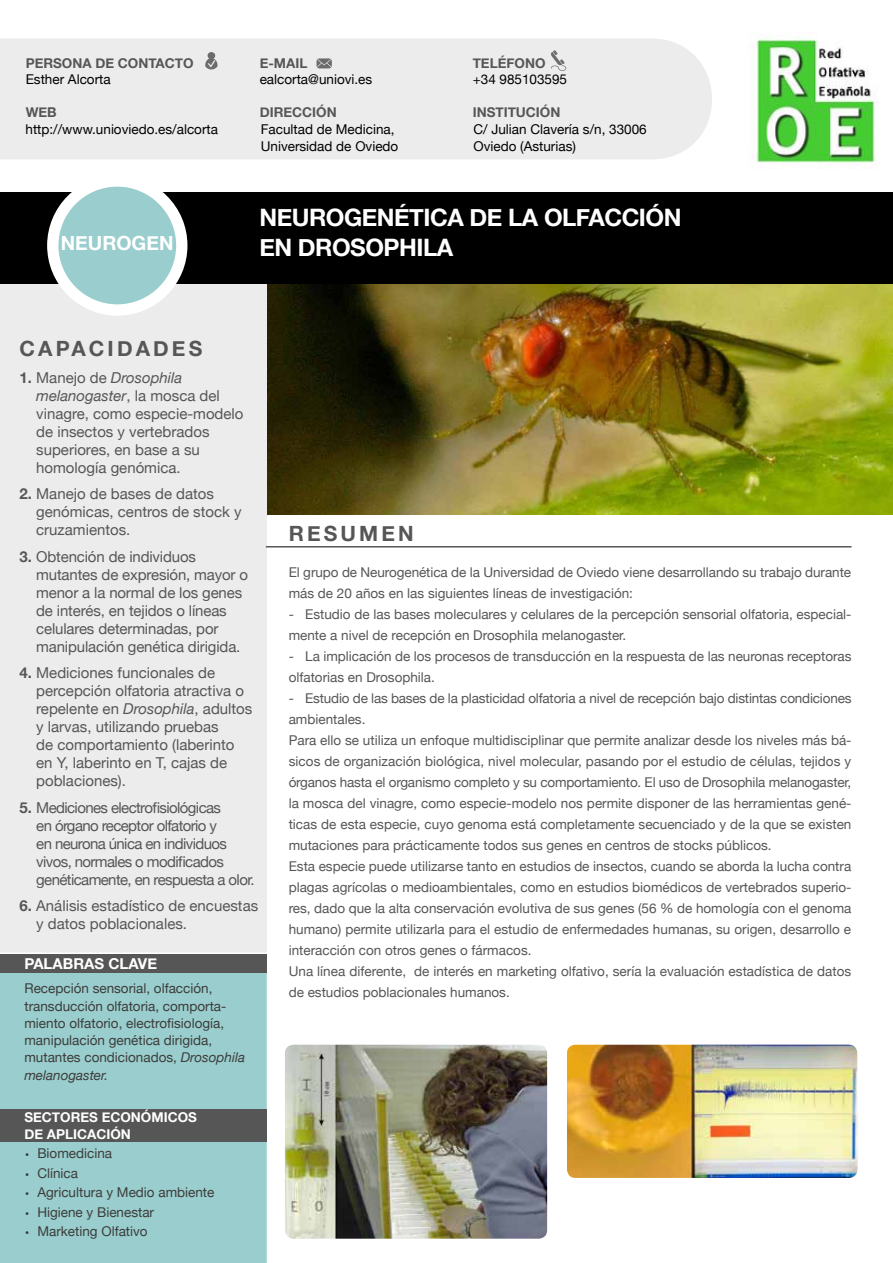
<style>
.page{position:relative;width:893px;height:1263px;background:#fff}
.page>*{position:absolute;margin:0;border:0;box-sizing:border-box;transform-origin:0 0}
.t1{font:700 24px "Helvetica Neue";letter-spacing:-.02em;color:#fff}
.t2{font:700 21px "Helvetica Neue";letter-spacing:.15em;color:#575656}
.t3{font:700 19.5px "Helvetica Neue";color:#fff}
.t4{font:15px/18px "Helvetica Neue";color:#575656}
.t5{font:15px/18px "Helvetica Neue";letter-spacing:-.04em;color:#575656}
.t6{font:700 15px "Helvetica Neue";color:#fff}
.t7{font:13.5px/21px "Helvetica Neue";color:#575656}
.t8{font:13.5px/17.2px "Helvetica Neue";color:#3c3c3b}
.t9{font:13.5px/16.5px "Helvetica Neue";color:#000}
.t10{font:700 13.5px "Helvetica Neue";color:#575656}
.t11{font:700 13.5px/17.2px "Helvetica Neue";color:#fff}
.s1{font-weight:700}
.s2{font-style:italic}
.s3{font-family:"Avant Garde";font-size:9px}
</style>
<div class="page">
<div style="left:0;top:38px;width:712px;height:121px;background:#ececec"></div>
<img style="left:267px;top:284px;width:626px;height:230px">
<div style="left:0;top:275px;width:267px;height:698px;background:#ececec"></div>
<div style="left:0;top:953px;width:267px;height:310px;background:#9acdcd"></div>
<div style="left:0;top:954px;width:267px;height:19px;background:#575656"></div>
<div style="left:0;top:1109px;width:267px;height:32px;background:#575656"></div>
<div style="left:0;top:192px;width:893px;height:92px;background:#000"></div>
<div style="left:53px;top:181px;width:129px;height:129px;background:#9acdcd;border-radius:50%"></div>
<div style="left:47px;top:175px;width:140px;height:141px;border:11px solid #fff;border-radius:50%"></div>
<hr style="left:266px;top:546px;width:585px;height:1px;background:#575656">
<svg style="left:317px;top:58px;width:15px;height:10px"></svg>
<svg style="left:205px;top:52px;width:13px;height:18px"></svg>
<svg style="left:550px;top:50px;width:16px;height:21px"></svg>
<img style="left:748px;top:36px;width:129px;height:133px">
<img style="left:285px;top:1045px;width:262px;height:194px">
<img style="left:567px;top:1045px;width:290px;height:133px">
<p class="t10" style="left:26px;top:54px;width:169px">PERSONA DE CONTACTO</p>
<p class="t10" style="left:260px;top:54px;width:49px">E-MAIL</p>
<p class="t10" style="left:473px;top:54px;width:74px">TELÉFONO</p>
<p class="t9" style="left:26px;top:71px;width:86px">Esther Alcorta</p>
<p class="t9" style="left:260px;top:71px;width:114px">ealcorta@uniovi.es</p>
<p class="t9" style="left:473px;top:71px;width:96px">+34 985103595</p>
<p class="t10" style="left:26px;top:104px;width:32px">WEB</p>
<p class="t10" style="left:260px;top:104px;width:78px">DIRECCIÓN</p>
<p class="t10" style="left:473px;top:104px;width:89px">INSTITUCIÓN</p>
<p class="t9" style="left:26px;top:121px;width:194px">http://www.unioviedo.es/alcorta</p>
<p class="t9" style="left:261px;top:121px;width:139px">Facultad de Medicina,<br>Universidad de Oviedo</p>
<p class="t9" style="left:473px;top:121px;width:175px">C/ Julian Clavería s/n, 33006<br>Oviedo (Asturias)</p>
<h1 class="t1" style="left:259px;top:202px;width:424px">NEUROGENÉTICA DE LA OLFACCIÓN</h1>
<h3 class="t3" style="left:61px;top:231px;width:114px">NEUROGEN</h3>
<h1 class="t1" style="left:259px;top:232px;width:195px">EN DROSOPHILA</h1>
<h2 class="t2" style="left:20px;top:336px;width:184px">CAPACIDADES</h2>
<p class="t4" style="left:36px;top:368px;width:209px;text-indent:-17px"><span class="s1">1.</span> Manejo de <span class="s2">Drosophila melanogaster</span>, la mosca del vinagre, como especie-modelo de insectos y vertebrados superiores, en base a su homología genómica.</p>
<p class="t4" style="left:36px;top:485px;width:207px;text-indent:-17px"><span class="s1">2.</span> Manejo de bases de datos genómicas, centros de stock y cruzamientos.</p>
<p class="t4" style="left:36px;top:547px;width:213px;text-indent:-17px"><span class="s1">3.</span> Obtención de individuos mutantes de expresión, mayor o menor a la normal de los genes de interés, en tejidos o líneas celulares determinadas, por manipulación genética dirigida.</p>
<p class="t4" style="left:36px;top:664px;width:218px;text-indent:-17px"><span class="s1">4.</span> Mediciones funcionales de percepción olfatoria atractiva o repelente en <span class="s2">Drosophila</span>, adultos y larvas, utilizando pruebas<br>de comportamiento (laberinto en Y, laberinto en T, cajas de poblaciones).</p>
<p class="t5" style="left:36px;top:798px;width:220px;text-indent:-17px"><span class="s1">5.</span> Mediciones electrofisiológicas<br>en órgano receptor olfatorio y<br>en neurona única en individuos vivos, normales o modificados genéticamente, en respuesta a olor.</p>
<p class="t4" style="left:36px;top:897px;width:223px;text-indent:-17px"><span class="s1">6.</span> Análisis estadístico de encuestas y datos poblacionales.</p>
<p class="t6" style="left:24px;top:954px;width:134px">PALABRAS CLAVE</p>
<p class="t8" style="left:24px;top:980px;width:222px">Recepción sensorial, olfacción, transducción olfatoria, comporta&shy;miento olfatorio, electrofisiología, manipulación genética dirigida, mutantes condicionados, <span class="s2">Drosophila melanogaster.</span></p>
<p class="t11" style="left:24px;top:1108px;width:174px">SECTORES ECONÓMICOS<br>DE APLICACIÓN</p>
<p class="t8" style="left:24px;top:1145px;width:89px"><span class="s3">•</span> Biomedicina</p>
<p class="t8" style="left:24px;top:1164px;width:55px"><span class="s3">•</span> Clínica</p>
<p class="t8" style="left:24px;top:1184px;width:191px"><span class="s3">•</span> Agricultura y Medio ambiente</p>
<p class="t8" style="left:24px;top:1203px;width:131px"><span class="s3">•</span> Higiene y Bienestar</p>
<p class="t8" style="left:24px;top:1223px;width:125px"><span class="s3">•</span> Marketing Olfativo</p>
<h2 class="t2" style="left:289px;top:520px;width:127px">RESUMEN</h2>
<p class="t7" style="left:289px;top:561px;width:564px">El grupo de Neurogenética de la Universidad de Oviedo viene desarrollando su trabajo durante más de 20 años en las siguientes líneas de investigación:</p>
<p class="t7" style="left:289px;top:603px;width:564px">- Estudio de las bases moleculares y celulares de la percepción sensorial olfatoria, especial&shy;mente a nivel de recepción en Drosophila melanogaster.</p>
<p class="t7" style="left:289px;top:645px;width:564px">- La implicación de los procesos de transducción en la respuesta de las neuronas receptoras olfatorias en Drosophila.</p>
<p class="t7" style="left:289px;top:687px;width:564px">- Estudio de las bases de la plasticidad olfatoria a nivel de recepción bajo distintas condiciones ambientales.<br>Para ello se utiliza un enfoque multidisciplinar que permite analizar desde los niveles más bá&shy;sicos de organización biológica, nivel molecular, pasando por el estudio de células, tejidos y órganos hasta el organismo completo y su comportamiento. El uso de Drosophila melanogaster, la mosca del vinagre, como especie-modelo nos permite disponer de las herramientas gené&shy;ticas de esta especie, cuyo genoma está completamente secuenciado y de la que se existen mutaciones para prácticamente todos sus genes en centros de stocks públicos.<br>Esta especie puede utilizarse tanto en estudios de insectos, cuando se aborda la lucha contra plagas agrícolas o medioambientales, como en estudios biomédicos de vertebrados superio&shy;res, dado que la alta conservación evolutiva de sus genes (56 % de homología con el genoma humano) permite utilizarla para el estudio de enfermedades humanas, su origen, desarrollo e interacción con otros genes o fármacos.<br>Una línea diferente, de interés en marketing olfativo, sería la evaluación estadística de datos de estudios poblacionales humanos.</p>
</div>
